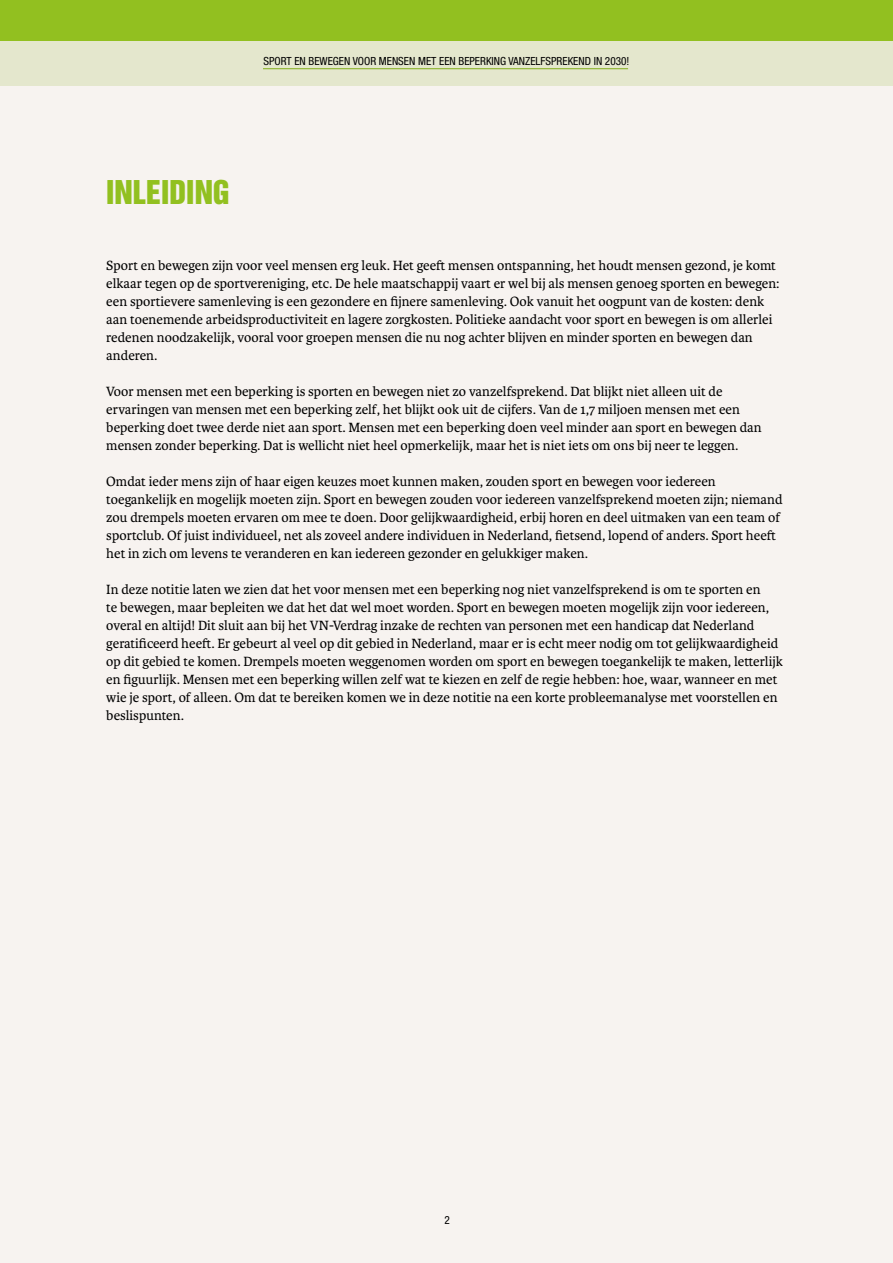
<style>
.page{position:relative;width:893px;height:1263px;background:#f7f3f0}
.page>*{position:absolute;margin:0;border:0;box-sizing:border-box;transform-origin:0 0}
.t1{font:30px "Helvetica Inserat LT Std";color:#92c020}
.t2{font:14.25px/18px "Karmina";color:#000}
.t3{font:condensed 11.25px "Helvetica Neue LT Std";color:#000}
</style>
<div class="page">
<div style="left:0;top:0;width:893px;height:86px;background:#e4e7cd"></div>
<div style="left:0;top:0;width:893px;height:40px;background:#92c020"></div>
<p class="t3" style="left:263px;top:55px;width:367px">SPORT EN BEWEGEN VOOR MENSEN MET EEN BEPERKING VANZELFSPREKEND IN 2030!</p>
<h1 class="t1" style="left:106px;top:174px;width:125px">INLEIDING</h1>
<p class="t2" style="left:106px;top:257px;width:675px">Sport en bewegen zijn voor veel mensen erg leuk. Het geeft mensen ontspanning, het houdt mensen gezond, je komt elkaar tegen op de sportvereniging, etc. De hele maatschappij vaart er wel bij als mensen genoeg sporten en bewegen: een sportievere samenleving is een gezondere en fijnere samenleving. Ook vanuit het oogpunt van de kosten: denk aan toenemende arbeidsproductiviteit en lagere zorgkosten. Politieke aandacht voor sport en bewegen is om allerlei redenen noodzakelijk, vooral voor groepen mensen die nu nog achter blijven en minder sporten en bewegen dan anderen.</p>
<p class="t2" style="left:106px;top:383px;width:657px">Voor mensen met een beperking is sporten en bewegen niet zo vanzelfsprekend. Dat blijkt niet alleen uit de ervaringen van mensen met een beperking zelf, het blijkt ook uit de cijfers. Van de 1,7 miljoen mensen met een beperking doet twee derde niet aan sport. Mensen met een beperking doen veel minder aan sport en bewegen dan mensen zonder beperking. Dat is wellicht niet heel opmerkelijk, maar het is niet iets om ons bij neer te leggen.</p>
<p class="t2" style="left:106px;top:473px;width:678px">Omdat ieder mens zijn of haar eigen keuzes moet kunnen maken, zouden sport en bewegen voor iedereen toegankelijk en mogelijk moeten zijn. Sport en bewegen zouden voor iedereen vanzelfsprekend moeten zijn; niemand zou drempels moeten ervaren om mee te doen. Door gelijkwaardigheid, erbij horen en deel uitmaken van een team of sportclub. Of juist individueel, net als zoveel andere individuen in Nederland, fietsend, lopend of anders. Sport heeft het in zich om levens te veranderen en kan iedereen gezonder en gelukkiger maken.</p>
<p class="t2" style="left:106px;top:581px;width:678px">In deze notitie laten we zien dat het voor mensen met een beperking nog niet vanzelfsprekend is om te sporten en<br>te bewegen, maar bepleiten we dat het dat wel moet worden. Sport en bewegen moeten mogelijk zijn voor iedereen, overal en altijd! Dit sluit aan bij het VN-Verdrag inzake de rechten van personen met een handicap dat Nederland geratificeerd heeft. Er gebeurt al veel op dit gebied in Nederland, maar er is echt meer nodig om tot gelijkwaardigheid op dit gebied te komen. Drempels moeten weggenomen worden om sport en bewegen toegankelijk te maken, letterlijk en figuurlijk. Mensen met een beperking willen zelf wat te kiezen en zelf de regie hebben: hoe, waar, wanneer en met wie je sport, of alleen. Om dat te bereiken komen we in deze notitie na een korte probleemanalyse met voorstellen en beslispunten.</p>
<p class="t3" style="left:444px;top:1214px;width:7px">2</p>
</div>
